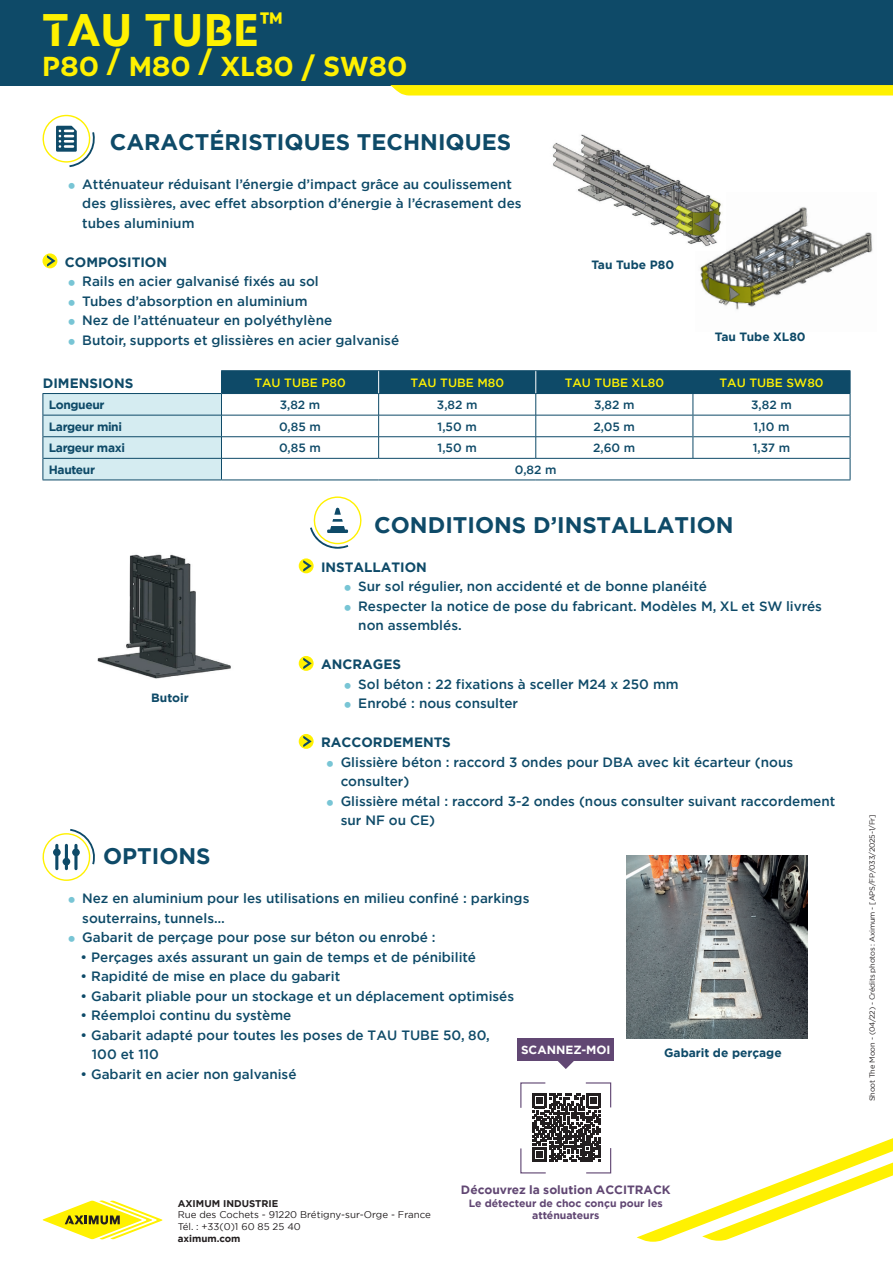
<style>
.page{position:relative;width:893px;height:1263px;background:#fff}
.page>*{position:absolute;margin:0;border:0;box-sizing:border-box;transform-origin:0 0}
.t1{font:700 45px "Colas";letter-spacing:.03em;color:#fff101}
.t2{font:700 27px "Colas";letter-spacing:.03em;color:#fff101}
.t3{font:700 22.5px "Gotham";color:#0e4a68}
.t4{font:500 13.5px/19.5px "Gotham";color:#0e4a68}
.t5{font:700 13.5px "Gotham";color:#0e4a68}
.t6{font:500 12px "Gotham";color:#0e4a68}
.t7{font:700 12px "Gotham";letter-spacing:-.03em;color:#0e4a68}
.t8{font:500 12px "Gotham";color:#fff101}
.t9{font:700 12px "Gotham";color:#0e4a68}
.t10{font:700 12px "Gotham";color:#614773}
.t11{font:700 11.85px "Gotham";color:#fff}
.t12{font:700 10.5px/12.6px "Gotham";color:#614773;text-align:center}
.t13{font:9.75px/11.7px "Gotham";color:#231f20}
.t14{font:700 9.75px "Gotham";color:#231f20}
.t15{font:7.5px "Gotham";letter-spacing:-.03em;color:#231f20}
</style>
<div class="page">
<div style="left:43px;top:253px;width:14px;height:15px;background:#fff101;border-radius:50%"></div>
<svg style="left:47px;top:255px;width:8px;height:11px"></svg>
<hr style="left:43px;top:480px;width:178px;height:1px;background:#0e4a68">
<hr style="left:221px;top:480px;width:158px;height:1px;background:#0e4a68">
<hr style="left:379px;top:480px;width:157px;height:1px;background:#0e4a68">
<hr style="left:536px;top:480px;width:157px;height:1px;background:#0e4a68">
<hr style="left:693px;top:480px;width:157px;height:1px;background:#0e4a68">
<hr style="left:221px;top:370px;width:158px;height:1px;background:#0e4a68">
<hr style="left:379px;top:370px;width:157px;height:1px;background:#0e4a68">
<hr style="left:536px;top:370px;width:157px;height:1px;background:#0e4a68">
<hr style="left:693px;top:370px;width:157px;height:1px;background:#0e4a68">
<svg style="left:43px;top:371px;width:808px;height:109px"></svg>
<svg style="left:299px;top:558px;width:15px;height:15px"></svg>
<svg style="left:303px;top:560px;width:8px;height:11px"></svg>
<svg style="left:299px;top:656px;width:15px;height:15px"></svg>
<svg style="left:303px;top:658px;width:8px;height:11px"></svg>
<svg style="left:299px;top:734px;width:15px;height:15px"></svg>
<svg style="left:303px;top:736px;width:8px;height:11px"></svg>
<svg style="left:43px;top:1200px;width:119px;height:39px"></svg>
<div style="left:517px;top:1038px;width:97px;height:23px;background:#614773"></div>
<svg style="left:558px;top:1061px;width:16px;height:8px"></svg>
<svg style="left:520px;top:1082px;width:92px;height:92px"></svg>
<div style="left:0;top:0;width:893px;height:85px;background:#0e4a68"></div>
<svg style="left:390px;top:85px;width:503px;height:10px;background:#fdf004"></svg>
<svg style="left:637px;top:1138px;width:256px;height:104px"></svg>
<svg style="left:42px;top:115px;width:53px;height:52px"></svg>
<svg style="left:310px;top:496px;width:52px;height:53px"></svg>
<svg style="left:42px;top:829px;width:53px;height:52px"></svg>
<img style="left:700px;top:207px;width:173px;height:103px">
<img style="left:552px;top:134px;width:174px;height:117px">
<img style="left:97px;top:554px;width:134px;height:125px">
<img style="left:627px;top:855px;width:181px;height:183px">
<h1 class="t1" style="left:43px;top:5px;width:242px">TAU TUBE<sup>™</sup></h1>
<h2 class="t2" style="left:43px;top:51px;width:366px">P80 / M80 / XL80 / SW80</h2>
<h3 class="t3" style="left:110px;top:127px;width:403px">CARACTÉRISTIQUES TECHNIQUES</h3>
<p class="t4" style="left:82px;top:174px;width:441px">Atténuateur réduisant l’énergie d’impact grâce au coulissement des glissières, avec effet absorption d’énergie à l’écrasement des tubes aluminium</p>
<p class="t5" style="left:65px;top:253px;width:104px">COMPOSITION</p>
<p class="t4" style="left:82px;top:272px;width:318px">Rails en acier galvanisé fixés au sol<br>Tubes d’absorption en aluminium<br>Nez de l’atténuateur en polyéthylène<br>Butoir, supports et glissières en acier galvanisé</p>
<p class="t5" style="left:43px;top:374px;width:92px">DIMENSIONS</p>
<p class="t8" style="left:254px;top:375px;width:93px">TAU TUBE P80</p>
<p class="t8" style="left:410px;top:375px;width:95px">TAU TUBE M80</p>
<p class="t8" style="left:565px;top:375px;width:101px">TAU TUBE XL80</p>
<p class="t8" style="left:719px;top:375px;width:106px">TAU TUBE SW80</p>
<p class="t7" style="left:49px;top:397px;width:57px">Longueur</p>
<p class="t6" style="left:280px;top:397px;width:42px">3,82 m</p>
<p class="t6" style="left:437px;top:397px;width:42px">3,82 m</p>
<p class="t6" style="left:594px;top:397px;width:42px">3,82 m</p>
<p class="t6" style="left:751px;top:397px;width:42px">3,82 m</p>
<p class="t7" style="left:49px;top:418px;width:75px">Largeur mini</p>
<p class="t6" style="left:279px;top:419px;width:43px">0,85 m</p>
<p class="t6" style="left:438px;top:419px;width:41px">1,50 m</p>
<p class="t6" style="left:593px;top:419px;width:43px">2,05 m</p>
<p class="t6" style="left:754px;top:419px;width:37px">1,10 m</p>
<p class="t7" style="left:49px;top:440px;width:78px">Largeur maxi</p>
<p class="t6" style="left:279px;top:440px;width:43px">0,85 m</p>
<p class="t6" style="left:438px;top:440px;width:41px">1,50 m</p>
<p class="t6" style="left:593px;top:440px;width:44px">2,60 m</p>
<p class="t6" style="left:753px;top:440px;width:39px">1,37 m</p>
<p class="t7" style="left:49px;top:462px;width:48px">Hauteur</p>
<p class="t6" style="left:515px;top:462px;width:43px">0,82 m</p>
<p class="t9" style="left:591px;top:257px;width:84px">Tau Tube P80</p>
<p class="t9" style="left:715px;top:329px;width:92px">Tau Tube XL80</p>
<p class="t7" style="left:151px;top:690px;width:39px">Butoir</p>
<h3 class="t3" style="left:374px;top:510px;width:361px">CONDITIONS D’INSTALLATION</h3>
<p class="t5" style="left:321px;top:558px;width:107px">INSTALLATION</p>
<p class="t4" style="left:358px;top:577px;width:465px">Sur sol régulier, non accidenté et de bonne planéité<br>Respecter la notice de pose du fabricant. Modèles M, XL et SW livrés non assemblés.</p>
<p class="t5" style="left:321px;top:656px;width:81px">ANCRAGES</p>
<p class="t4" style="left:358px;top:674px;width:322px">Sol béton : 22 fixations à sceller M24 x 250 mm<br>Enrobé : nous consulter</p>
<p class="t5" style="left:321px;top:734px;width:131px">RACCORDEMENTS</p>
<p class="t4" style="left:341px;top:752px;width:496px">Glissière béton : raccord 3 ondes pour DBA avec kit écarteur (nous consulter)<br>Glissière métal : raccord 3-2 ondes (nous consulter suivant raccordement sur NF ou CE)</p>
<h3 class="t3" style="left:103px;top:841px;width:109px">OPTIONS</h3>
<p class="t4" style="left:82px;top:889px;width:449px">Nez en aluminium pour les utilisations en milieu confiné : parkings souterrains, tunnels…<br>Gabarit de perçage pour pose sur béton ou enrobé :</p>
<p class="t4" style="left:81px;top:947px;width:397px">• Perçages axés assurant un gain de temps et de pénibilité</p>
<p class="t4" style="left:81px;top:967px;width:261px">• Rapidité de mise en place du gabarit</p>
<p class="t4" style="left:81px;top:986px;width:435px">• Gabarit pliable pour un stockage et un déplacement optimisés</p>
<p class="t4" style="left:81px;top:1006px;width:212px">• Réemploi continu du système</p>
<p class="t4" style="left:92px;top:1025px;width:399px;text-indent:-11px">• Gabarit adapté pour toutes les poses de TAU TUBE 50, 80,<br>100 et 110</p>
<p class="t4" style="left:81px;top:1064px;width:217px">• Gabarit en acier non galvanisé</p>
<p class="t11" style="left:521px;top:1041px;width:91px">SCANNEZ-MOI</p>
<p class="t9" style="left:664px;top:1044px;width:119px">Gabarit de perçage</p>
<p class="t14" style="left:178px;top:1197px;width:102px">AXIMUM INDUSTRIE</p>
<p class="t13" style="left:178px;top:1209px;width:255px">Rue des Cochets - 91220 Brétigny-sur-Orge - France<br>Tél. : +33(0)1 60 85 25 40</p>
<p class="t14" style="left:178px;top:1232px;width:64px">aximum.com</p>
<p class="t10" style="left:461px;top:1182px;width:211px">Découvrez la solution ACCITRACK</p>
<p class="t12" style="left:469px;top:1196px;width:195px">Le détecteur de choc conçu pour les atténuateurs</p>
<p class="t15" style="left:867px;top:1101px;width:288px;rotate:-90deg">Shoot The Moon - (04/22) - Crédits photos : Aximum - [APS/FP/033/2025-1/Fr]</p>
</div>
